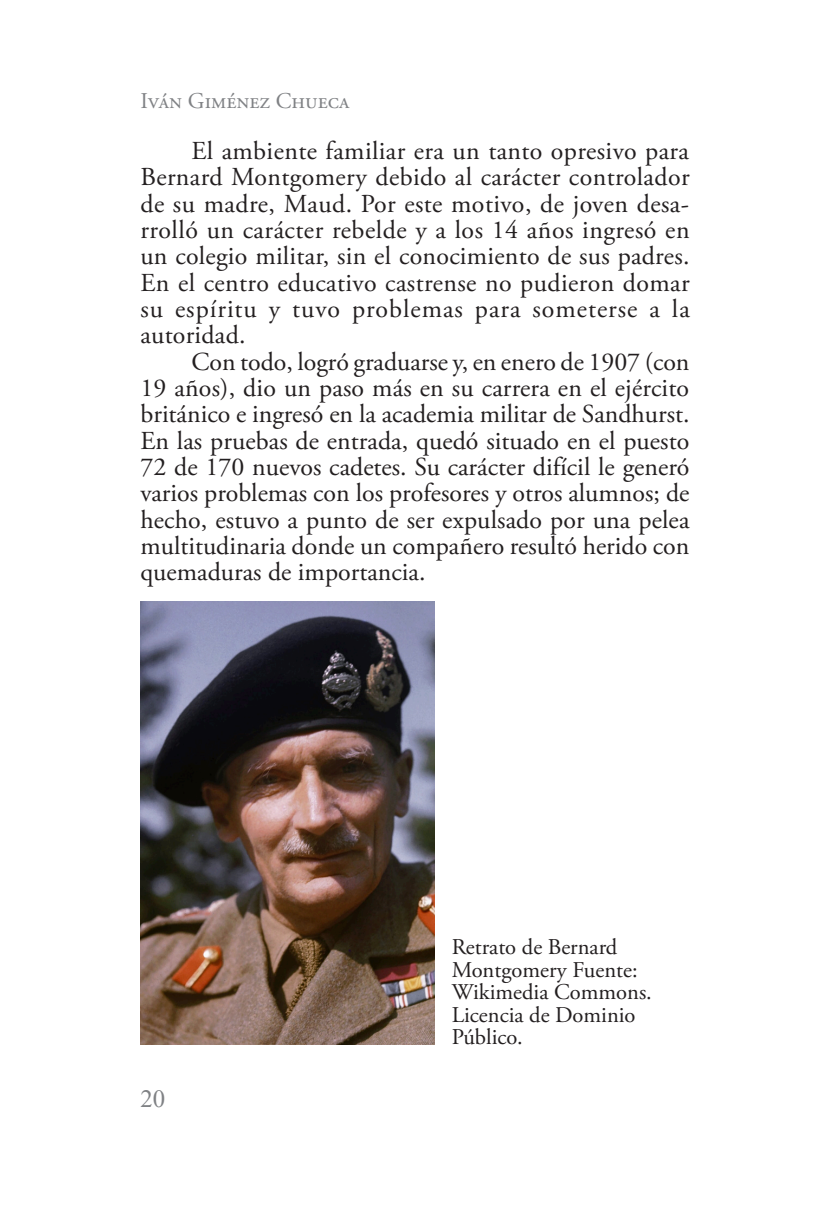
<style>
.page{position:relative;width:830px;height:1212px;background:#fff}
.page>*{position:absolute;margin:0;border:0;box-sizing:border-box;transform-origin:0 0}
.t1{font:25.88px/26.3px "Adobe Garamond Pro";letter-spacing:.005em;color:#231f20;text-align:justify}
.t2{font:24.75px "Times New Roman";color:#808285}
.t3{font:22.5px/22.5px "Adobe Garamond Pro";letter-spacing:-.01em;color:#231f20}
.t4{font:22.5px "Adobe Garamond Pro";color:#808285}
</style>
<div class="page">
<img style="left:140px;top:602px;width:294px;height:442px">
<p class="t4" style="left:140px;top:87px;width:210px">Iván Giménez Chueca</p>
<p class="t1" style="left:140px;top:139px;width:550px;text-indent:51px">El ambiente familiar era un tanto opresivo para Bernard Montgomery debido al carácter controlador de su madre, Maud. Por este motivo, de joven desa&shy;rrolló un carácter rebelde y a los 14 años ingresó en un colegio militar, sin el conocimiento de sus padres.<br>En el centro educativo castrense no pudieron domar su espíritu y tuvo problemas para someterse a la autoridad.</p>
<p class="t1" style="left:140px;top:349px;width:550px;text-indent:51px">Con todo, logró graduarse y, en enero de 1907 (con 19 años), dio un paso más en su carrera en el ejército británico e ingresó en la academia militar de Sandhurst.<br>En las pruebas de entrada, quedó situado en el puesto 72 de 170 nuevos cadetes. Su carácter difícil le generó varios problemas con los profesores y otros alumnos; de hecho, estuvo a punto de ser expulsado por una pelea multitudinaria donde un compañero resultó herido con quemaduras de importancia.</p>
<p class="t2" style="left:140px;top:1081px;width:26px">20</p>
<p class="t3" style="left:451px;top:936px;width:202px">Retrato de Bernard<br>Montgomery Fuente:<br>Wikimedia Commons.<br>Licencia de Dominio<br>Público.</p>
</div>
